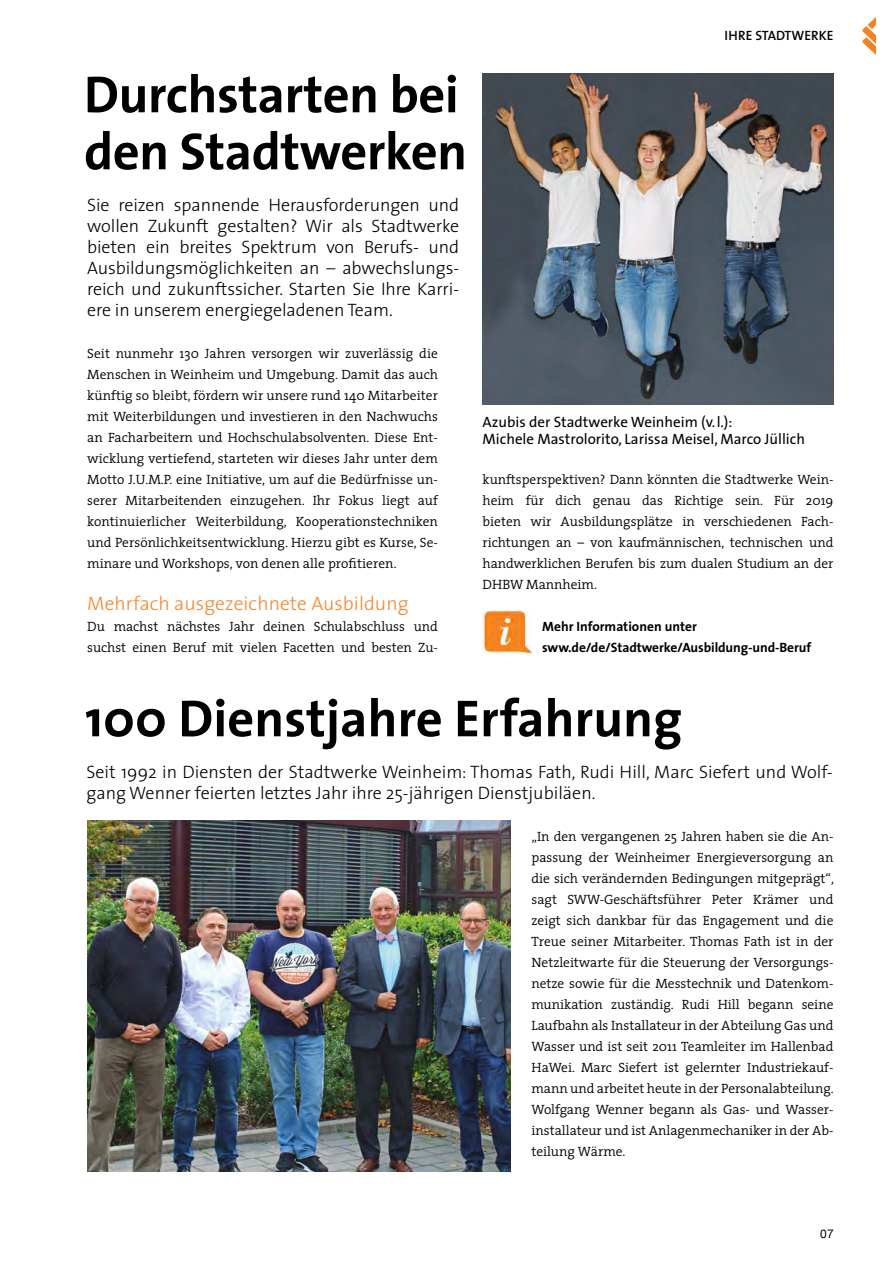
<style>
.page{position:relative;width:893px;height:1263px;background:#fff}
.page>*{position:absolute;margin:0;border:0;box-sizing:border-box;transform-origin:0 0}
.t1{font:700 52.5px/57px "The Sans";letter-spacing:-.01em;color:#000}
.t2{font:300 19.5px "The Sans";letter-spacing:.005em;color:#f6862d}
.t3{font:300 18px/21px "The Sans";color:#000;text-align:justify}
.t4{font:15px/16.5px "The Sans";color:#000}
.t5{font:300 13.5px/21px "The Serif";color:#000;text-align:justify}
.t6{font:700 13.5px/21px "The Sans";letter-spacing:-.01em;color:#000}
.t7{font:600 13.5px "The Sans";color:#000}
.t8{font:12px "Helvetica Neue";color:#000}
</style>
<div class="page">
<img style="left:483px;top:610px;width:49px;height:43px">
<svg style="left:862px;top:17px;width:14px;height:38px"></svg>
<img style="left:483px;top:74px;width:351px;height:331px">
<img style="left:87px;top:820px;width:423px;height:352px">
<h1 class="t1" style="left:84px;top:66px;width:385px">Durchstarten bei den Stadtwerken</h1>
<p class="t3" style="left:87px;top:195px;width:374px">Sie reizen spannende Herausforderungen und wollen Zukunft gestalten? Wir als Stadtwerke bieten ein breites Spektrum von Berufs- und Ausbildungsmöglichkeiten an – abwechslungs&shy;reich und zukunftssicher. Starten Sie Ihre Karri&shy;ere in unserem energiegeladenen Team.</p>
<p class="t5" style="left:87px;top:343px;width:352px">Seit nunmehr 130 Jahren versorgen wir zuverlässig die Menschen in Weinheim und Umgebung. Damit das auch künftig so bleibt, fördern wir unsere rund 140 Mitarbeiter mit Weiterbildungen und investieren in den Nachwuchs an Facharbeitern und Hochschulabsolventen. Diese Ent&shy;wicklung vertiefend, starteten wir dieses Jahr unter dem Motto J.U.M.P. eine Initiative, um auf die Bedürfnisse un&shy;serer Mitarbeitenden einzugehen. Ihr Fokus liegt auf kontinuierlicher Weiterbildung, Kooperationstechniken und Persönlichkeitsentwicklung. Hierzu gibt es Kurse, Se&shy;minare und Workshops, von denen alle profitieren.</p>
<h2 class="t2" style="left:87px;top:591px;width:323px">Mehrfach ausgezeichnete Ausbildung</h2>
<p class="t5" style="left:87px;top:616px;width:352px">Du machst nächstes Jahr deinen Schulabschluss und suchst einen Beruf mit vielen Facetten und besten Zu-</p>
<p class="t7" style="left:725px;top:27px;width:110px">IHRE STADTWERKE</p>
<p class="t4" style="left:483px;top:414px;width:324px">Azubis der Stadtwerke Weinheim (v.l.):<br>Michele Mastrolorito, Larissa Meisel, Marco Jüllich</p>
<p class="t5" style="left:483px;top:469px;width:352px">kunftsperspektiven? Dann könnten die Stadtwerke Wein&shy;heim für dich genau das Richtige sein. Für 2019 bieten wir Ausbildungsplätze in verschiedenen Fach&shy;richtungen an – von kaufmännischen, technischen und handwerklichen Berufen bis zum dualen Studium an der DHBW Mannheim.</p>
<p class="t6" style="left:542px;top:616px;width:270px">Mehr Informationen unter sww.de/de/Stadtwerke/Ausbildung-und-Beruf</p>
<h1 class="t1" style="left:85px;top:690px;width:599px">100 Dienstjahre Erfahrung</h1>
<h3 class="t3" style="left:86px;top:762px;width:748px">Seit 1992 in Diensten der Stadtwerke Weinheim: Thomas Fath, Rudi Hill, Marc Siefert und Wolf&shy;gang Wenner feierten letztes Jahr ihre 25-jährigen Dienstjubiläen.</h3>
<p class="t5" style="left:531px;top:826px;width:304px">„In den vergangenen 25 Jahren haben sie die An&shy;passung der Weinheimer Energieversorgung an die sich verändernden Bedingungen mitgeprägt“, sagt SWW-Geschäftsführer Peter Krämer und zeigt sich dankbar für das Engagement und die Treue seiner Mitarbeiter. Thomas Fath ist in der Netzleitwarte für die Steuerung der Versorgungs&shy;netze sowie für die Messtechnik und Datenkom&shy;munikation zuständig. Rudi Hill begann seine Laufbahn als Installateur in der Abteilung Gas und Wasser und ist seit 2011 Teamleiter im Hallenbad HaWei. Marc Siefert ist gelernter Industriekauf&shy;mann und arbeitet heute in der Personalabteilung.<br>Wolfgang Wenner begann als Gas- und Wasser&shy;installateur und ist Anlagenmechaniker in der Ab&shy;teilung Wärme.</p>
<p class="t8" style="left:820px;top:1227px;width:15px">07</p>
</div>
